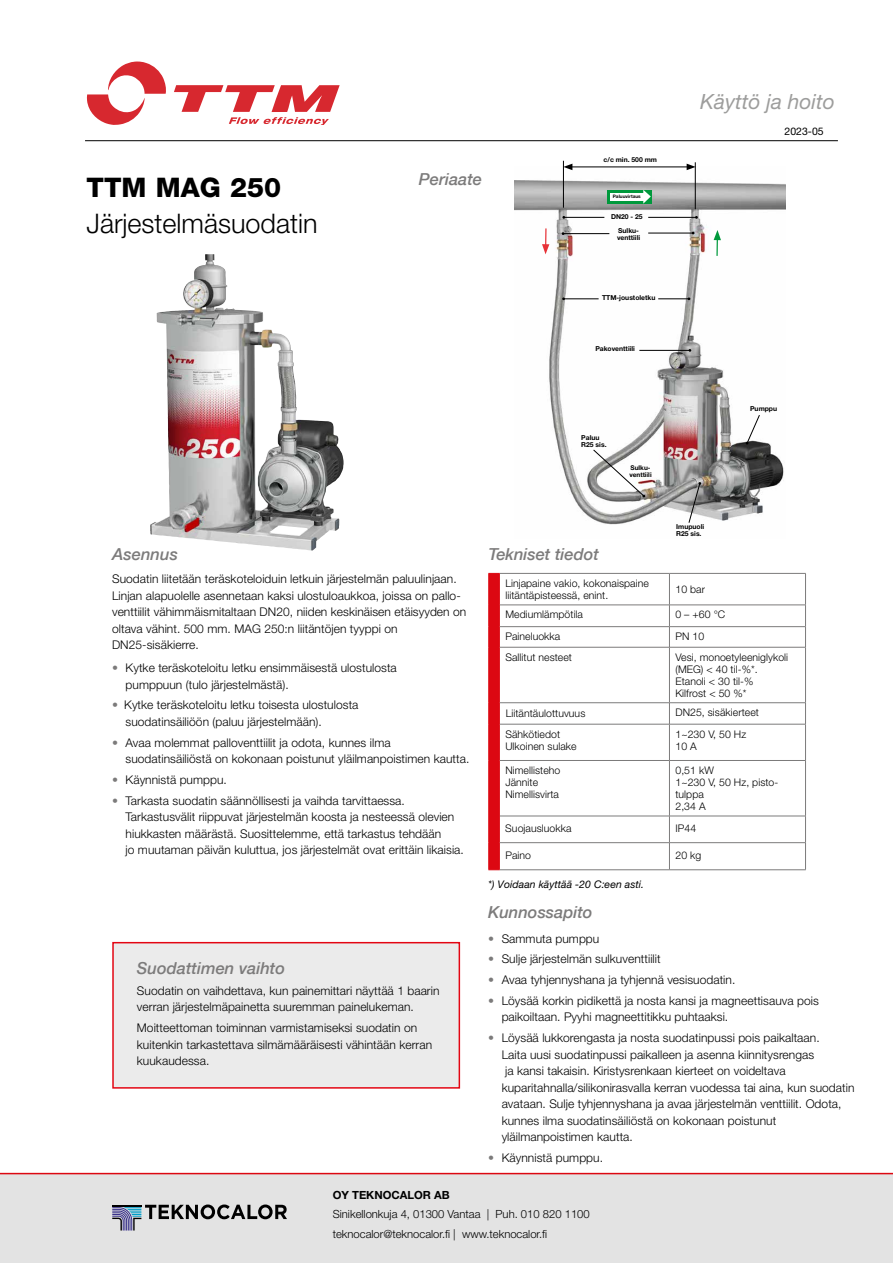
<style>
.page{position:relative;width:893px;height:1263px;background:#fff}
.page>*{position:absolute;margin:0;border:0;box-sizing:border-box;transform-origin:0 0}
.t1{font:300 27px "Helvetica Neue LT Pro";color:#000}
.t2{font:800 27px "Helvetica Neue LT Std";color:#000}
.t3{font:italic 21px "Helvetica Neue LT Pro";color:#9d9d9c}
.t4{font:italic 500 16.5px "Helvetica Neue";color:#7c7b7b}
.t5{font:300 12px/16.5px "Helvetica Neue LT Pro";letter-spacing:.005em;color:#000}
.t6{font:300 11.25px/19.5px "Helvetica Neue LT Pro";color:#000}
.t7{font:700 11.25px "Helvetica Neue LT Pro";color:#000}
.t8{font:300 10.5px/12px "Helvetica Neue LT Pro";letter-spacing:.005em;color:#000}
.t9{font:italic 10.5px "Helvetica Neue LT Pro";letter-spacing:.005em;color:#000}
.t10{font:10.5px "Helvetica Neue LT Pro";color:#000}
.t11{font:700 6.75px/7.1px "Helvetica Neue LT Pro";color:#000}
.t12{font:700 6.45px/6.8px "Helvetica Neue LT Pro";color:#000}
.t13{font:700 4.8px "Helvetica Neue LT Pro";color:#000}
.s1{color:#7c7b7b}
</style>
<div class="page">
<div style="left:112px;top:942px;width:348px;height:147px;background:#ebebeb;border:2px solid #e30613"></div>
<div style="left:0;top:1174px;width:893px;height:89px;background:#e3e3e3"></div>
<hr style="left:0;top:1173px;width:893px;height:1px;background:#dc0812">
<hr style="left:500px;top:573px;width:169px;height:1px;background:#7c7b7b">
<hr style="left:669px;top:573px;width:137px;height:1px;background:#7c7b7b">
<hr style="left:669px;top:574px;width:1px;height:31px;background:#7c7b7b">
<hr style="left:805px;top:574px;width:1px;height:31px;background:#7c7b7b">
<hr style="left:500px;top:605px;width:169px;height:1px;background:#7c7b7b">
<hr style="left:669px;top:605px;width:137px;height:1px;background:#7c7b7b">
<hr style="left:500px;top:626px;width:169px;height:1px;background:#7c7b7b">
<hr style="left:669px;top:626px;width:137px;height:1px;background:#7c7b7b">
<svg style="left:669px;top:605px;width:1px;height:42px"></svg>
<svg style="left:805px;top:605px;width:1px;height:42px"></svg>
<hr style="left:500px;top:647px;width:169px;height:1px;background:#7c7b7b">
<hr style="left:669px;top:647px;width:137px;height:1px;background:#7c7b7b">
<hr style="left:669px;top:647px;width:1px;height:55px;background:#7c7b7b">
<hr style="left:805px;top:647px;width:1px;height:55px;background:#7c7b7b">
<hr style="left:500px;top:702px;width:169px;height:1px;background:#7c7b7b">
<hr style="left:669px;top:702px;width:137px;height:1px;background:#7c7b7b">
<svg style="left:669px;top:703px;width:1px;height:21px"></svg>
<svg style="left:805px;top:703px;width:1px;height:21px"></svg>
<hr style="left:500px;top:724px;width:169px;height:1px;background:#7c7b7b">
<hr style="left:669px;top:724px;width:137px;height:1px;background:#7c7b7b">
<hr style="left:669px;top:724px;width:1px;height:36px;background:#7c7b7b">
<hr style="left:805px;top:724px;width:1px;height:36px;background:#7c7b7b">
<hr style="left:500px;top:760px;width:169px;height:1px;background:#7c7b7b">
<hr style="left:669px;top:760px;width:137px;height:1px;background:#7c7b7b">
<hr style="left:669px;top:761px;width:1px;height:55px;background:#7c7b7b">
<hr style="left:805px;top:761px;width:1px;height:55px;background:#7c7b7b">
<hr style="left:500px;top:816px;width:169px;height:1px;background:#7c7b7b">
<hr style="left:669px;top:816px;width:137px;height:1px;background:#7c7b7b">
<hr style="left:500px;top:842px;width:169px;height:1px;background:#7c7b7b">
<hr style="left:669px;top:842px;width:137px;height:1px;background:#7c7b7b">
<svg style="left:669px;top:816px;width:1px;height:53px"></svg>
<svg style="left:805px;top:816px;width:1px;height:53px"></svg>
<hr style="left:500px;top:869px;width:169px;height:1px;background:#7c7b7b">
<hr style="left:669px;top:869px;width:137px;height:1px;background:#7c7b7b">
<svg style="left:488px;top:573px;width:12px;height:297px;background:#dc0d17"></svg>
<hr style="left:85px;top:140px;width:753px;height:1px;background:#000">
<svg style="left:87px;top:62px;width:79px;height:63px"></svg>
<svg style="left:174px;top:85px;width:166px;height:40px"></svg>
<img style="left:150px;top:254px;width:190px;height:296px">
<img style="left:514px;top:166px;width:272px;height:359px">
<div style="left:607px;top:190px;width:45px;height:14px;background:#00993c"></div>
<div style="left:610px;top:193px;width:35px;height:8px;background:#fff"></div>
<svg style="left:643px;top:190px;width:8px;height:14px"></svg>
<svg style="left:714px;top:230px;width:7px;height:26px"></svg>
<svg style="left:542px;top:228px;width:7px;height:26px"></svg>
<hr style="left:563px;top:161px;width:1px;height:47px;background:#000">
<hr style="left:695px;top:162px;width:1px;height:47px;background:#000">
<hr style="left:570px;top:167px;width:119px;height:1px;background:#000">
<svg style="left:687px;top:164px;width:9px;height:6px"></svg>
<svg style="left:563px;top:164px;width:9px;height:6px"></svg>
<hr style="left:564px;top:298px;width:35px;height:1px;background:#000">
<hr style="left:639px;top:350px;width:51px;height:1px;background:#000">
<svg style="left:593px;top:449px;width:52px;height:49px"></svg>
<hr style="left:658px;top:298px;width:31px;height:1px;background:#000">
<hr style="left:648px;top:233px;width:45px;height:1px;background:#000">
<hr style="left:563px;top:233px;width:46px;height:1px;background:#000">
<hr style="left:648px;top:217px;width:48px;height:1px;background:#000">
<hr style="left:564px;top:217px;width:40px;height:1px;background:#000">
<svg style="left:688px;top:482px;width:13px;height:41px"></svg>
<svg style="left:746px;top:414px;width:14px;height:31px"></svg>
<svg style="left:112px;top:1204px;width:175px;height:26px"></svg>
<h2 class="t3" style="left:700px;top:88px;width:136px">Käyttö ja hoito</h2>
<h1 class="t2" style="left:87px;top:171px;width:196px">TTM MAG 250</h1>
<h1 class="t1" style="left:87px;top:206px;width:233px">Järjestelmäsuodatin</h1>
<h3 class="t4" style="left:419px;top:165px;width:65px">Periaate</h3>
<p class="t11" style="left:604px;top:156px;width:55px">c/c min. 500 mm</p>
<p class="t13" style="left:613px;top:193px;width:29px">Paluuvirtaus</p>
<p class="t11" style="left:611px;top:213px;width:33px">DN20 - 25</p>
<p class="t11" style="left:617px;top:227px;width:25px">Sulku&shy;venttiili</p>
<p class="t11" style="left:602px;top:294px;width:55px">TTM-joustoletku</p>
<p class="t11" style="left:595px;top:345px;width:41px">Pakoventtiili</p>
<p class="t11" style="left:581px;top:434px;width:27px">Paluu<br>R25 sis.</p>
<p class="t12" style="left:629px;top:464px;width:24px">Sulku&shy;venttiili</p>
<p class="t11" style="left:676px;top:523px;width:29px">Imupuoli<br>R25 sis.</p>
<p class="t10" style="left:784px;top:125px;width:41px">2023-05</p>
<p class="t11" style="left:750px;top:405px;width:29px">Pumppu</p>
<h3 class="t4" style="left:112px;top:540px;width:67px">Asennus</h3>
<p class="t5" style="left:112px;top:570px;width:356px">Suodatin liitetään teräskoteloiduin letkuin järjestelmän paluulinjaan.<br>Linjan alapuolelle asennetaan kaksi ulostuloaukkoa, joissa on pallo&shy;venttiilit vähimmäismitaltaan DN20, niiden keskinäisen etäisyyden on oltava vähint. 500 mm. MAG 250:n liitäntöjen tyyppi on DN25-sisäkierre.</p>
<p class="t5" style="left:126px;top:659px;width:273px;text-indent:-14px"><span class="s1">•</span> Kytke teräskoteloitu letku ensimmäisestä ulostulosta pumppuun (tulo järjestelmästä).</p>
<p class="t5" style="left:126px;top:697px;width:234px;text-indent:-14px"><span class="s1">•</span> Kytke teräskoteloitu letku toisesta ulostulosta suodatinsäiliöön (paluu järjestelmään).</p>
<p class="t5" style="left:126px;top:734px;width:345px;text-indent:-14px"><span class="s1">•</span> Avaa molemmat palloventtiilit ja odota, kunnes ilma suodatinsäiliöstä on kokonaan poistunut yläilmanpoistimen kautta.</p>
<p class="t5" style="left:112px;top:771px;width:116px"><span class="s1">•</span> Käynnistä pumppu.</p>
<p class="t5" style="left:126px;top:792px;width:340px;text-indent:-14px"><span class="s1">•</span> Tarkasta suodatin säännöllisesti ja vaihda tarvittaessa.<br>Tarkastusvälit riippuvat järjestelmän koosta ja nesteessä olevien hiukkasten määrästä. Suosittelemme, että tarkastus tehdään<br>jo muutaman päivän kuluttua, jos järjestelmät ovat erittäin likaisia.</p>
<h3 class="t4" style="left:137px;top:954px;width:150px">Suodattimen vaihto</h3>
<p class="t5" style="left:137px;top:982px;width:304px">Suodatin on vaihdettava, kun painemittari näyttää 1 baarin verran järjestelmäpainetta suuremman painelukeman.</p>
<p class="t5" style="left:137px;top:1019px;width:297px">Moitteettoman toiminnan varmistamiseksi suodatin on kuitenkin tarkastettava silmämääräisesti vähintään kerran kuukaudessa.</p>
<h3 class="t4" style="left:488px;top:540px;width:112px">Tekniset tiedot</h3>
<p class="t8" style="left:505px;top:577px;width:145px">Linjapaine vakio, kokonaispaine liitäntäpisteessä, enint.</p>
<p class="t8" style="left:675px;top:583px;width:31px">10 bar</p>
<p class="t8" style="left:505px;top:608px;width:79px">Mediumlämpötila</p>
<p class="t8" style="left:675px;top:608px;width:51px">0 – +60 °C</p>
<p class="t8" style="left:505px;top:630px;width:56px">Paineluokka</p>
<p class="t8" style="left:675px;top:630px;width:30px">PN 10</p>
<p class="t8" style="left:505px;top:651px;width:68px">Sallitut nesteet</p>
<p class="t8" style="left:675px;top:651px;width:114px">Vesi, monoetyleeniglykoli (MEG) &lt; 40 til-%*.<br>Etanoli &lt; 30 til-%<br>Kilfrost &lt; 50 %*</p>
<p class="t8" style="left:506px;top:707px;width:81px">Liitäntäulottuvuus</p>
<p class="t8" style="left:675px;top:706px;width:85px">DN25, sisäkierteet</p>
<p class="t8" style="left:505px;top:728px;width:73px">Sähkötiedot<br>Ulkoinen sulake</p>
<p class="t8" style="left:675px;top:728px;width:72px">1~230 V, 50 Hz<br>10 A</p>
<p class="t8" style="left:505px;top:764px;width:57px">Nimellisteho<br>Jännite<br>Nimellisvirta</p>
<p class="t8" style="left:675px;top:764px;width:104px">0,51 kW<br>1~230 V, 50 Hz, pisto&shy;tulppa<br>2,34 A</p>
<p class="t8" style="left:505px;top:822px;width:68px">Suojausluokka</p>
<p class="t8" style="left:675px;top:822px;width:22px">IP44</p>
<p class="t8" style="left:505px;top:849px;width:27px">Paino</p>
<p class="t8" style="left:675px;top:849px;width:27px">20 kg</p>
<p class="t9" style="left:488px;top:878px;width:157px">*) Voidaan käyttää -20 C:een asti.</p>
<h3 class="t4" style="left:488px;top:897px;width:106px">Kunnossapito</h3>
<p class="t5" style="left:488px;top:930px;width:113px"><span class="s1">•</span> Sammuta pumppu</p>
<p class="t5" style="left:488px;top:950px;width:174px"><span class="s1">•</span> Sulje järjestelmän sulkuventtiilit</p>
<p class="t5" style="left:488px;top:971px;width:249px"><span class="s1">•</span> Avaa tyhjennyshana ja tyhjennä vesisuodatin.</p>
<p class="t5" style="left:502px;top:992px;width:319px;text-indent:-14px"><span class="s1">•</span> Löysää korkin pidikettä ja nosta kansi ja magneettisauva pois paikoiltaan. Pyyhi magneettitikku puhtaaksi.</p>
<p class="t5" style="left:502px;top:1029px;width:354px;text-indent:-14px"><span class="s1">•</span> Löysää lukkorengasta ja nosta suodatinpussi pois paikaltaan.<br>Laita uusi suodatinpussi paikalleen ja asenna kiinnitysrengas<br>ja kansi takaisin. Kiristysrenkaan kierteet on voideltava kuparitahnalla/silikonirasvalla kerran vuodessa tai aina, kun suodatin avataan. Sulje tyhjennyshana ja avaa järjestelmän venttiilit. Odota, kunnes ilma suodatinsäiliöstä on kokonaan poistunut yläilmanpoistimen kautta.</p>
<p class="t5" style="left:488px;top:1149px;width:116px"><span class="s1">•</span> Käynnistä pumppu.</p>
<p class="t7" style="left:333px;top:1188px;width:119px">OY TEKNOCALOR AB</p>
<p class="t6" style="left:333px;top:1204px;width:259px">Sinikellonkuja 4, 01300 Vantaa | Puh. 010 820 1100 teknocalor@teknocalor.fi | www.teknocalor.fi</p>
</div>
